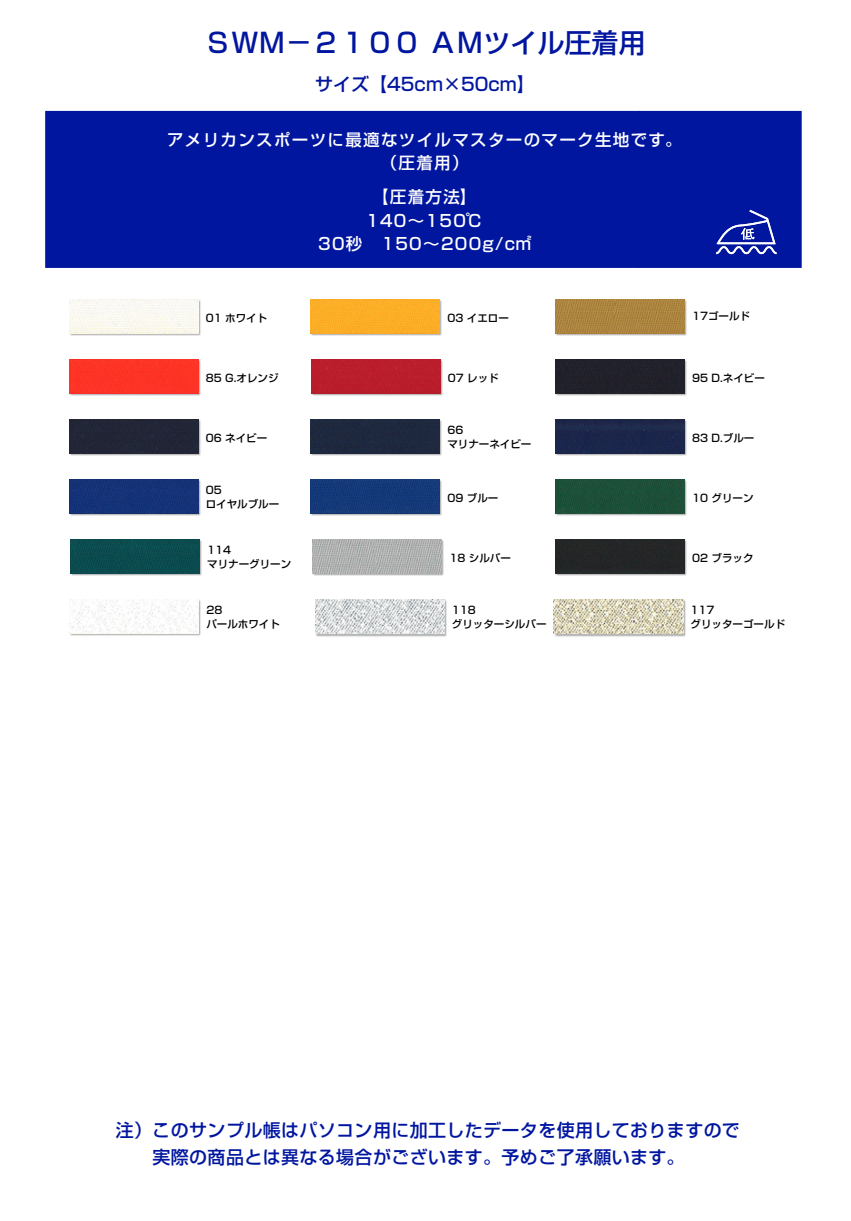
<style>
.page{position:relative;width:851px;height:1221px;background:#fff}
.page>*{position:absolute;margin:0;border:0;box-sizing:border-box;transform-origin:0 0}
.t1{font:500 27px "Shin Go Pro";color:#00169f}
.t2{font:500 18px/27px "Shin Go Pro";letter-spacing:.02em;color:#00169f}
.t3{font:500 18px "Shin Go Pro";color:#00169f}
.t4{font:500 16.5px/23.7px "Shin Go Pro";letter-spacing:.08em;color:#fff;text-align:center}
.t5{font:500 10.5px/14px "Shin Go Pro";color:#000}
</style>
<div class="page">
<div style="left:45px;top:111px;width:756px;height:157px;background:#00169f"></div>
<img style="left:716px;top:210px;width:59px;height:34px">
<svg style="left:741px;top:228px;width:13px;height:12px"></svg>
<img style="left:716px;top:246px;width:60px;height:8px">
<img style="left:69px;top:299px;width:132px;height:37px">
<img style="left:69px;top:299px;width:129px;height:34px">
<img style="left:69px;top:359px;width:132px;height:37px">
<div style="left:69px;top:359px;width:129px;height:34px;background:#fd3426"></div>
<img style="left:69px;top:419px;width:132px;height:37px">
<div style="left:69px;top:419px;width:129px;height:34px;background:#222637"></div>
<img style="left:69px;top:479px;width:132px;height:37px">
<div style="left:69px;top:479px;width:129px;height:34px;background:#153277"></div>
<img style="left:71px;top:540px;width:131px;height:36px">
<img style="left:70px;top:539px;width:130px;height:34px">
<img style="left:70px;top:600px;width:131px;height:36px">
<img style="left:70px;top:599px;width:129px;height:34px">
<img style="left:311px;top:300px;width:131px;height:36px">
<div style="left:310px;top:299px;width:130px;height:34px;background:#fcae27"></div>
<img style="left:311px;top:359px;width:132px;height:37px">
<div style="left:311px;top:359px;width:129px;height:34px;background:#ba1d2c"></div>
<img style="left:311px;top:420px;width:131px;height:36px">
<div style="left:311px;top:419px;width:129px;height:34px;background:#1e283f"></div>
<img style="left:311px;top:480px;width:131px;height:36px">
<div style="left:311px;top:479px;width:129px;height:34px;background:#153a79"></div>
<img style="left:313px;top:540px;width:131px;height:36px">
<img style="left:312px;top:539px;width:130px;height:34px">
<img style="left:315px;top:599px;width:132px;height:38px">
<img style="left:315px;top:599px;width:129px;height:34px">
<img style="left:555px;top:299px;width:132px;height:37px">
<img style="left:555px;top:299px;width:129px;height:34px">
<img style="left:555px;top:359px;width:132px;height:37px">
<div style="left:555px;top:359px;width:129px;height:34px;background:#21212a"></div>
<img style="left:555px;top:419px;width:132px;height:37px">
<div style="left:555px;top:419px;width:129px;height:34px;background:#1c274b"></div>
<img style="left:555px;top:479px;width:132px;height:37px">
<div style="left:555px;top:479px;width:129px;height:34px;background:#1d5038"></div>
<img style="left:555px;top:539px;width:132px;height:37px">
<div style="left:555px;top:539px;width:129px;height:34px;background:#242627"></div>
<img style="left:554px;top:599px;width:132px;height:38px">
<img style="left:554px;top:599px;width:129px;height:34px">
<h1 class="t1" style="left:204px;top:21px;width:442px">ＳＷＭ－２１００ ＡＭツイル圧着用</h1>
<h2 class="t3" style="left:315px;top:69px;width:221px">サイズ【45cm×50cm】</h2>
<h3 class="t4" style="left:167px;top:126px;width:516px">アメリカンスポーツに最適なツイルマスターのマーク生地です。（圧着用）</h3>
<h3 class="t4" style="left:318px;top:183px;width:215px">【圧着方法】<br>140～150℃<br>30秒　150～200g/c㎡</h3>
<p class="t5" style="left:206px;top:309px;width:63px">01 ホワイト</p>
<p class="t5" style="left:447px;top:309px;width:63px">03 イエロー</p>
<p class="t5" style="left:692px;top:308px;width:59px">17ゴールド</p>
<p class="t5" style="left:206px;top:369px;width:74px">85 G.オレンジ</p>
<p class="t5" style="left:206px;top:429px;width:63px">06 ネイビー</p>
<p class="t5" style="left:206px;top:482px;width:75px">05<br>ロイヤルブルー</p>
<p class="t5" style="left:447px;top:369px;width:52px">07 レッド</p>
<p class="t5" style="left:692px;top:369px;width:74px">95 D.ネイビー</p>
<p class="t5" style="left:447px;top:422px;width:85px">66<br>マリナーネイビー</p>
<p class="t5" style="left:692px;top:429px;width:64px">83 D.ブルー</p>
<p class="t5" style="left:447px;top:489px;width:52px">09 ブルー</p>
<p class="t5" style="left:692px;top:489px;width:63px">10 グリーン</p>
<p class="t5" style="left:207px;top:542px;width:85px">114<br>マリナーグリーン</p>
<p class="t5" style="left:449px;top:549px;width:63px">18 シルバー</p>
<p class="t5" style="left:692px;top:549px;width:63px">02 ブラック</p>
<p class="t5" style="left:452px;top:602px;width:96px">118<br>グリッターシルバー</p>
<p class="t5" style="left:690px;top:602px;width:96px">117<br>グリッターゴールド</p>
<p class="t5" style="left:206px;top:602px;width:75px">28<br>パールホワイト</p>
<h2 class="t2" style="left:116px;top:1114px;width:625px">注）このサンプル帳はパソコン用に加工したデータを使用しておりますので　　実際の商品とは異なる場合がございます。予めご了承願います。</h2>
</div>
